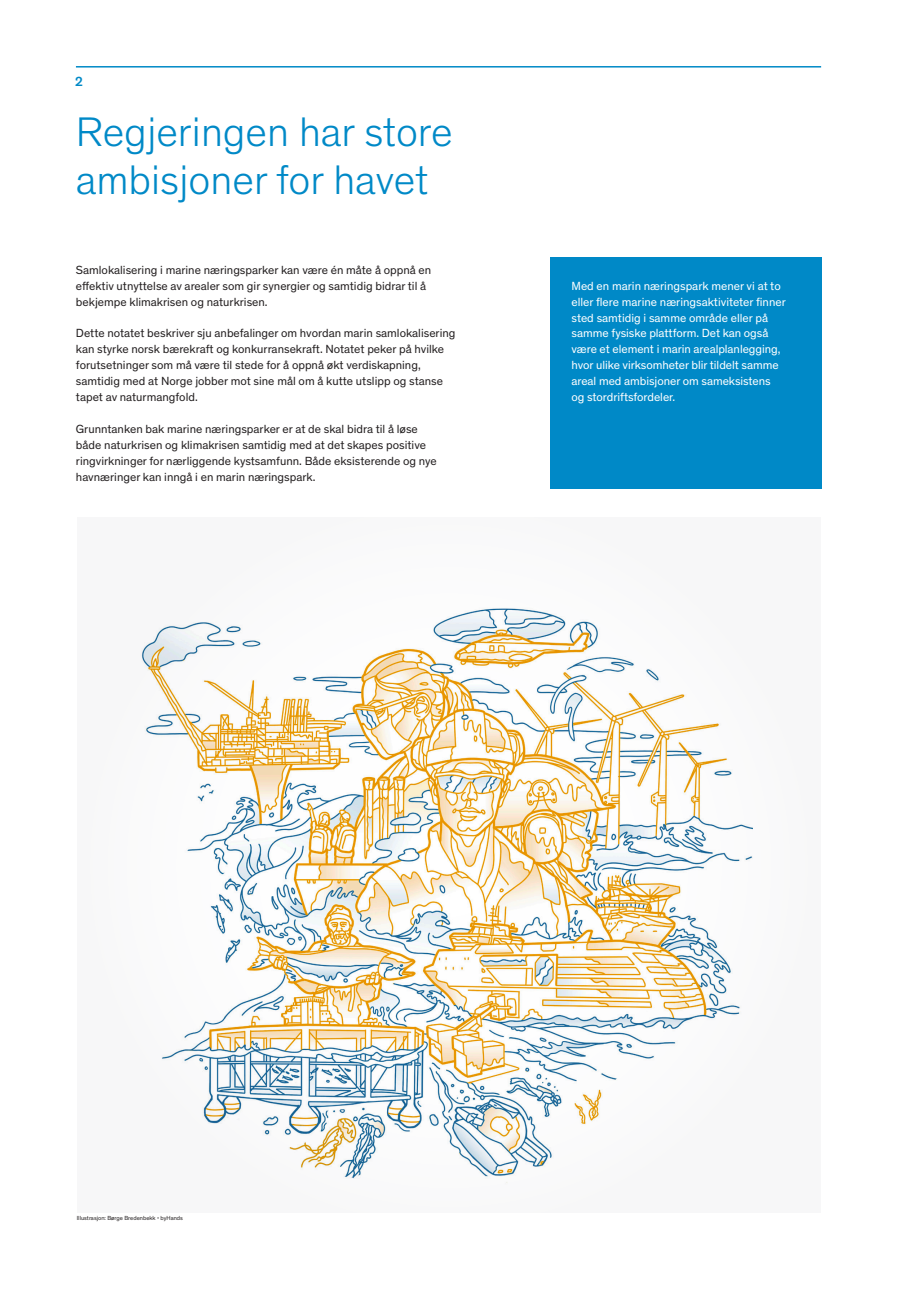
<style>
.page{position:relative;width:919px;height:1289px;background:#fff}
.page>*{position:absolute;margin:0;border:0;box-sizing:border-box;transform-origin:0 0}
.t1{font:300 42px/47.7px "Theinhardt";color:#0089c7}
.t2{font:500 13.5px "Theinhardt";color:#0089c7}
.t3{font:12px/15.9px "Theinhardt";color:#231f20}
.t4{font:12px/15.9px "Theinhardt";letter-spacing:-.005em;color:#fff}
.t5{font:6px "Theinhardt";color:#231f20}
</style>
<div class="page">
<hr style="left:76px;top:66px;width:745px;height:2px;background:#0089c7">
<div style="left:77px;top:518px;width:743px;height:694px;background:#f7f7f8"></div>
<img style="left:142px;top:608px;width:610px;height:575px">
<div style="left:550px;top:257px;width:271px;height:168px;background:#0089c7"></div>
<div style="left:550px;top:400px;width:271px;height:57px;background:#0089c7"></div>
<div style="left:550px;top:432px;width:271px;height:57px;background:#0089c7"></div>
<p class="t2" style="left:75px;top:71px;width:9px">2</p>
<h1 class="t1" style="left:76px;top:106px;width:378px">Regjeringen har store ambisjoner for havet</h1>
<p class="t3" style="left:76px;top:261px;width:357px">Samlokalisering i marine næringsparker kan være én måte å oppnå en effektiv utnyttelse av arealer som gir synergier og samtidig bidrar til å bekjempe klimakrisen og naturkrisen.</p>
<p class="t3" style="left:76px;top:325px;width:381px">Dette notatet beskriver sju anbefalinger om hvordan marin samlokalisering kan styrke norsk bærekraft og konkurransekraft. Notatet peker på hvilke forutsetninger som må være til stede for å oppnå økt verdiskapning, samtidig med at Norge jobber mot sine mål om å kutte utslipp og stanse tapet av naturmangfold.</p>
<p class="t3" style="left:76px;top:420px;width:362px">Grunntanken bak marine næringsparker er at de skal bidra til å løse både naturkrisen og klimakrisen samtidig med at det skapes positive ringvirkninger for nærliggende kystsamfunn. Både eksisterende og nye havnæringer kan inngå i en marin næringspark.</p>
<p class="t4" style="left:571px;top:277px;width:216px">Med en marin næringspark mener vi at to eller flere marine næringsaktiviteter finner sted samtidig i samme område eller på samme fysiske plattform. Det kan også være et element i marin arealplanlegging, hvor ulike virksomheter blir tildelt samme areal med ambisjoner om sameksistens og stordriftsfordeler.</p>
<p class="t5" style="left:77px;top:1213px;width:108px">Illustrasjon: Børge Bredenbekk • byHands</p>
</div>
